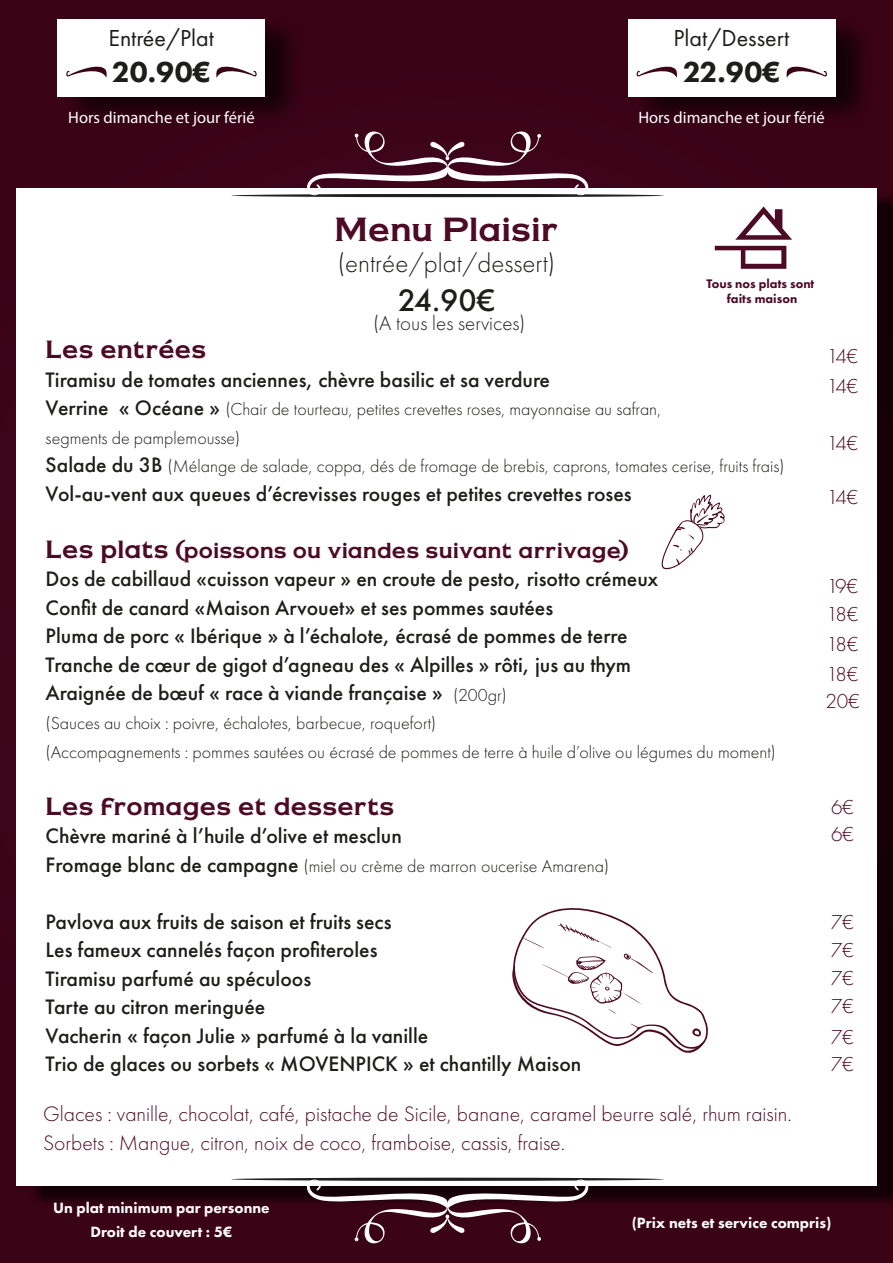
<style>
.page{position:relative;width:893px;height:1263px;background:#3b0316}
.page>*{position:absolute;margin:0;border:0;box-sizing:border-box;transform-origin:0 0}
.t1{font:32.25px "Copper Penny DTP Normal";letter-spacing:.005em;color:#4d0a23}
.t2{font:500 32.25px "Futura PT";color:#1d1d1b}
.t3{font:800 30px "Futura PT";letter-spacing:.01em;color:#1d1d1b}
.t4{font:300 27px "Futura PT";color:#1d1d1b}
.t5{font:24px "Copper Penny DTP Normal";letter-spacing:.005em;color:#4d0a23}
.t6{font:24px "Futura PT";color:#1d1d1b}
.t7{font:500 21.75px/28.5px "Futura PT";color:#1d1d1b}
.t8{font:300 21.75px/28.5px "Futura PT";color:#4d0a23}
.t9{font:300 21px/27.9px "Futura PT";letter-spacing:-.135em;color:#4d0a23}
.t10{font:21px "Copper Penny DTP Normal";letter-spacing:.005em;color:#4d0a23}
.t11{font:300 21px "Futura PT";color:#1d1d1b}
.t12{font:300 18px/28.5px "Futura PT";color:#1d1d1b}
.t13{font:16.5px "Myriad Pro";color:#fff}
.t14{font:800 15.45px/24.5px "Futura PT";color:#fff;text-align:center}
.t15{font:800 12.9px "Futura PT";color:#4d0a23}
.s1{font-weight:500;font-size:21.75px}
.s2{font-size:24px}
.s3{font-weight:300;font-size:18px}
</style>
<div class="page">
<img style="left:57px;top:19px;width:236px;height:97px">
<div style="left:58px;top:20px;width:207px;height:77px;background:#fff"></div>
<svg style="left:216px;top:66px;width:41px;height:12px"></svg>
<svg style="left:66px;top:66px;width:41px;height:12px"></svg>
<img style="left:628px;top:19px;width:235px;height:97px">
<div style="left:628px;top:20px;width:207px;height:77px;background:#fff"></div>
<svg style="left:786px;top:66px;width:41px;height:12px"></svg>
<svg style="left:636px;top:66px;width:41px;height:12px"></svg>
<img style="left:24px;top:197px;width:869px;height:1006px">
<div style="left:16px;top:188px;width:861px;height:997px;background:#fff"></div>
<svg style="left:231px;top:1177px;width:433px;height:67px"></svg>
<svg style="left:231px;top:131px;width:433px;height:67px"></svg>
<svg style="left:715px;top:246px;width:71px;height:23px"></svg>
<svg style="left:735px;top:206px;width:57px;height:34px"></svg>
<svg style="left:512px;top:908px;width:196px;height:145px"></svg>
<svg style="left:661px;top:495px;width:64px;height:74px"></svg>
<p class="t6" style="left:108px;top:24px;width:107px">Entrée/Plat</p>
<h2 class="t3" style="left:112px;top:54px;width:100px">20.90€</h2>
<p class="t6" style="left:674px;top:24px;width:117px">Plat/Dessert</p>
<h2 class="t3" style="left:683px;top:54px;width:99px">22.90€</h2>
<p class="t13" style="left:68px;top:107px;width:188px">Hors dimanche et jour férié</p>
<p class="t13" style="left:638px;top:107px;width:188px">Hors dimanche et jour férié</p>
<h1 class="t1" style="left:335px;top:208px;width:225px">Menu Plaisir</h1>
<p class="t4" style="left:337px;top:248px;width:220px">(entrée/plat/dessert)</p>
<p class="t15" style="left:707px;top:275px;width:109px">Tous nos plats sont</p>
<h1 class="t2" style="left:398px;top:281px;width:99px">24.90€</h1>
<p class="t15" style="left:727px;top:291px;width:72px">faits maison</p>
<p class="t11" style="left:373px;top:311px;width:154px">(A tous les services)</p>
<p class="t5" style="left:46px;top:334px;width:162px">Les entrées</p>
<p class="t7" style="left:46px;top:365px;width:506px">Tiramisu de tomates anciennes, chèvre basilic et sa verdure</p>
<p class="t12" style="left:46px;top:395px;width:740px"><span class="s1">Verrine « Océane »</span> (Chair de tourteau, petites crevettes roses, mayonnaise au safran,<br>segments de pamplemousse)<br><span class="s1">Salade du 3B</span> (Mélange de salade, coppa, dés de fromage de brebis, caprons, tomates cerise, fruits frais)</p>
<p class="t7" style="left:46px;top:479px;width:587px">Vol-au-vent aux queues d’écrevisses rouges et petites crevettes roses</p>
<p class="t10" style="left:46px;top:537px;width:584px"><span class="s2">Les plats</span> (poissons ou viandes suivant arrivage)</p>
<p class="t7" style="left:46px;top:565px;width:614px">Dos de cabillaud «cuisson vapeur » en croute de pesto, risotto crémeux Confit de canard «Maison Arvouet» et ses pommes sautées<br>Pluma de porc « Ibérique » à l’échalote, écrasé de pommes de terre Tranche de cœur de gigot d’agneau des « Alpilles » rôti, jus au thym Araignée de bœuf « race à viande française » <span class="s3">(200gr)</span></p>
<p class="t12" style="left:46px;top:709px;width:732px">(Sauces au choix : poivre, échalotes, barbecue, roquefort)<br>(Accompagnements : pommes sautées ou écrasé de pommes de terre à huile d’olive ou légumes du moment)</p>
<p class="t5" style="left:46px;top:790px;width:350px">Les fromages et desserts</p>
<p class="t7" style="left:46px;top:821px;width:358px">Chèvre mariné à l’huile d’olive et mesclun</p>
<p class="t12" style="left:46px;top:851px;width:565px"><span class="s1">Fromage blanc de campagne</span> (miel ou crème de marron oucerise Amarena)</p>
<p class="t7" style="left:46px;top:907px;width:537px">Pavlova aux fruits de saison et fruits secs<br>Les fameux cannelés façon profiteroles<br>Tiramisu parfumé au spéculoos<br>Tarte au citron meringuée<br>Vacherin « façon Julie » parfumé à la vanille<br>Trio de glaces ou sorbets « MOVENPICK » et chantilly Maison</p>
<p class="t8" style="left:43px;top:1100px;width:750px">Glaces : vanille, chocolat, café, pistache de Sicile, banane, caramel beurre salé, rhum raisin.<br>Sorbets : Mangue, citron, noix de coco, framboise, cassis, fraise.</p>
<p class="t9" style="left:827px;top:342px;width:33px;line-height:30px">14€<br>14€</p>
<p class="t9" style="left:827px;top:429px;width:33px">14€</p>
<p class="t9" style="left:827px;top:484px;width:33px">14€</p>
<p class="t9" style="left:827px;top:572px;width:33px">19€</p>
<p class="t9" style="left:827px;top:600px;width:33px">18€</p>
<p class="t9" style="left:827px;top:629px;width:33px;line-height:30px">18€<br>18€</p>
<p class="t9" style="left:825px;top:688px;width:36px">20€</p>
<p class="t9" style="left:831px;top:793px;width:25px;line-height:27px">6€<br>6€</p>
<p class="t9" style="left:831px;top:908px;width:25px;text-align:justify">7€ 7€ 7€ 7€</p>
<p class="t9" style="left:831px;top:1024px;width:25px;line-height:27px">7€<br>7€</p>
<p class="t14" style="left:53px;top:1195px;width:218px">Un plat minimum par personne<br>Droit de couvert : 5€</p>
<p class="t14" style="left:632px;top:1210px;width:201px">(Prix nets et service compris)</p>
</div>
